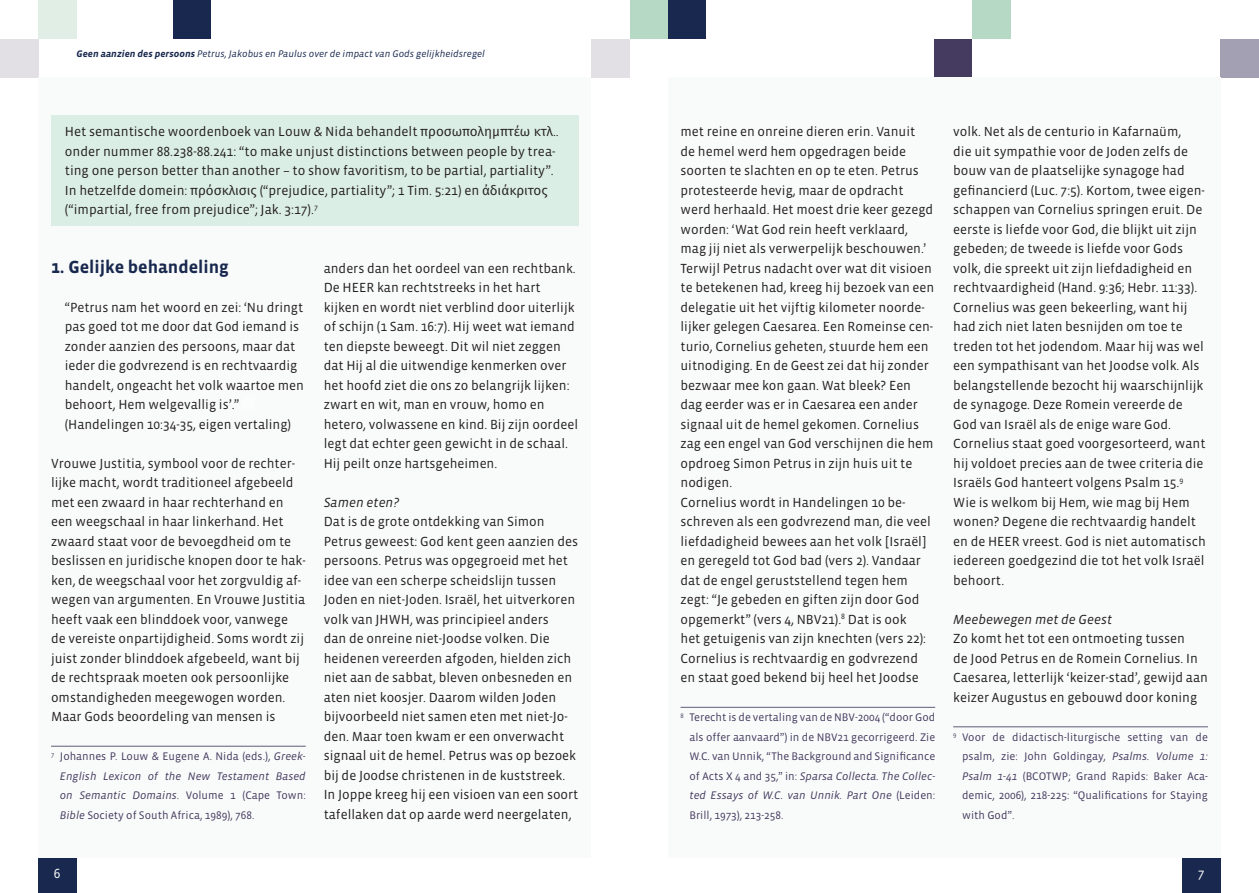
<style>
.page{position:relative;width:1259px;height:893px;background:#fff}
.page>*{position:absolute;margin:0;border:0;box-sizing:border-box;transform-origin:0 0}
.t1{font:700 18px "Vista Sans OTCE";color:#18284e}
.t2{font:13.5px/19.5px "Vista Sans OTCE";color:#231f20}
.t3{font:italic 13.5px "Vista Sans OTCE";color:#231f20}
.t4{font:13.5px "Vista Sans OTCE";color:#fff}
.t5{font:11.25px/19.5px "Vista Sans OTCE";color:#453a5f;text-align:justify}
.t6{font:italic 9.75px "Vista Sans OTCE";color:#18284e}
.s1{font-weight:700}
.s2{font-family:"Fira Sans"}
.s3{font-style:italic}
</style>
<div class="page">
<div style="left:173px;top:0;width:38px;height:38px;background:#18284e"></div>
<div style="left:972px;top:0;width:38px;height:38px;background:#b6d9c6"></div>
<div style="left:38px;top:0;width:39px;height:38px;background:#e0eee5"></div>
<div style="left:1220px;top:39px;width:39px;height:38px;background:#a2a0b2"></div>
<div style="left:934px;top:39px;width:38px;height:38px;background:#453a5f"></div>
<div style="left:38px;top:858px;width:39px;height:35px;background:#18284e"></div>
<div style="left:1182px;top:858px;width:38px;height:35px;background:#18284e"></div>
<div style="left:0;top:39px;width:38px;height:38px;background:#e2dfe5"></div>
<div style="left:667px;top:0;width:39px;height:38px;background:#18284e"></div>
<div style="left:630px;top:0;width:37px;height:38px;background:#b6d9c6"></div>
<div style="left:591px;top:39px;width:39px;height:38px;background:#e2dfe5"></div>
<div style="left:667px;top:77px;width:553px;height:781px;background:#f9fbfa"></div>
<div style="left:38px;top:77px;width:553px;height:781px;background:#f9fbfa"></div>
<div style="left:51px;top:116px;width:527px;height:110px;background:#dbeee5"></div>
<hr style="left:51px;top:746px;width:255px;height:1px;background:#5e5c75">
<hr style="left:680px;top:707px;width:255px;height:1px;background:#5e5c75">
<hr style="left:953px;top:726px;width:255px;height:1px;background:#5e5c75">
<p class="t6" style="left:77px;top:48px;width:410px"><span class="s1">Geen aanzien des persoons</span> Petrus, Jakobus en Paulus over de impact van Gods gelijkheidsregel</p>
<p class="t2" style="left:65px;top:122px;width:495px">Het semantische woordenboek van Louw &amp; Nida behandelt <span class="s2">προσωπολημπτέω κτλ</span>.. onder nummer 88.238-88.241: “to make unjust distinctions between people by trea&shy;ting one person better than another – to show favoritism, to be partial, partiality”.<br>In hetzelfde domein: <span class="s2">πρόσκλισις</span> (“prejudice, partiality”; 1 Tim. 5:21) en <span class="s2">ἀδιάκριτος </span>(“impartial, free from prejudice”; Jak. 3:17).<sup>7</sup></p>
<h1 class="t1" style="left:51px;top:256px;width:179px">1. Gelijke behandeling</h1>
<p class="t2" style="left:65px;top:297px;width:241px">“Petrus nam het woord en zei: ‘Nu dringt pas goed tot me door dat God iemand is zonder aanzien des persoons, maar dat ieder die godvrezend is en rechtvaardig handelt, ongeacht het volk waartoe men behoort, Hem welgevallig is’.” <sup>7 </sup>(Handelingen 10:34-35, eigen vertaling)</p>
<p class="t2" style="left:51px;top:453px;width:256px">Vrouwe Justitia, symbool voor de rechter&shy;lijke macht, wordt traditioneel afgebeeld met een zwaard in haar rechterhand en een weegschaal in haar linkerhand. Het zwaard staat voor de bevoegdheid om te beslissen en juridische knopen door te hak&shy;ken, de weegschaal voor het zorgvuldig af&shy;wegen van argumenten. En Vrouwe Justitia heeft vaak een blinddoek voor, vanwege de vereiste onpartijdigheid. Soms wordt zij juist zonder blinddoek afgebeeld, want bij de rechtspraak moeten ook persoonlijke omstandigheden meegewogen worden.<br>Maar Gods beoordeling van mensen is</p>
<p class="t5" style="left:60px;top:747px;width:247px;text-indent:-9px"><sup>7</sup> Johannes P. Louw &amp; Eugene A. Nida (eds.), <span class="s3">Greek-English Lexicon of the New Testament Based on Semantic Domains</span>. Volume 1 (Cape Town:<br><span class="s3">Bible</span> Society of South Africa, 1989), 768.</p>
<p class="t2" style="left:324px;top:258px;width:256px">anders dan het oordeel van een rechtbank.<br>De HEER kan rechtstreeks in het hart kijken en wordt niet verblind door uiterlijk of schijn (1 Sam. 16:7). Hij weet wat iemand ten diepste beweegt. Dit wil niet zeggen dat Hij al die uitwendige kenmerken over het hoofd ziet die ons zo belangrijk lijken: zwart en wit, man en vrouw, homo en hetero, volwassene en kind. Bij zijn oordeel legt dat echter geen gewicht in de schaal.<br>Hij peilt onze hartsgeheimen.</p>
<p class="t3" style="left:324px;top:494px;width:77px">Samen eten?</p>
<p class="t2" style="left:324px;top:512px;width:256px">Dat is de grote ontdekking van Simon Petrus geweest: God kent geen aanzien des persoons. Petrus was opgegroeid met het idee van een scherpe scheidslijn tussen Joden en niet-Joden. Israël, het uitverkoren volk van JHWH, was principieel anders<br>dan de onreine niet-Joodse volken. Die heidenen vereerden afgoden, hielden zich niet aan de sabbat, bleven onbesneden en aten niet koosjer. Daarom wilden Joden bijvoorbeeld niet samen eten met niet-Jo&shy;den. Maar toen kwam er een onverwacht signaal uit de hemel. Petrus was op bezoek bij de Joodse christenen in de kuststreek.<br>In Joppe kreeg hij een visioen van een soort tafellaken dat op aarde werd neergelaten,</p>
<p class="t2" style="left:680px;top:122px;width:255px">met reine en onreine dieren erin. Vanuit<br>de hemel werd hem opgedragen beide soorten te slachten en op te eten. Petrus protesteerde hevig, maar de opdracht werd herhaald. Het moest drie keer gezegd worden: ‘Wat God rein heeft verklaard, mag jij niet als verwerpelijk beschouwen.’ Terwijl Petrus nadacht over wat dit visioen te betekenen had, kreeg hij bezoek van een delegatie uit het vijftig kilometer noorde&shy;lijker gelegen Caesarea. Een Romeinse cen&shy;turio, Cornelius geheten, stuurde hem een uitnodiging. En de Geest zei dat hij zonder bezwaar mee kon gaan. Wat bleek? Een dag eerder was er in Caesarea een ander signaal uit de hemel gekomen. Cornelius zag een engel van God verschijnen die hem opdroeg Simon Petrus in zijn huis uit te nodigen.<br>Cornelius wordt in Handelingen 10 be&shy;schreven als een godvrezend man, die veel liefdadigheid bewees aan het volk [Israël] en geregeld tot God bad (vers 2). Vandaar dat de engel geruststellend tegen hem zegt: “Je gebeden en giften zijn door God opgemerkt” (vers 4, NBV21).<sup>8</sup> Dat is ook<br>het getuigenis van zijn knechten (vers 22):<br>Cornelius is rechtvaardig en godvrezend en staat goed bekend bij heel het Joodse</p>
<p class="t5" style="left:689px;top:708px;width:247px;text-indent:-9px"><sup>8</sup> Terecht is de vertaling van de NBV-2004 (“door God als offer aanvaard”) in de NBV21 gecorrigeerd. Zie W.C. van Unnik, “The Background and Significance of Acts X 4 and 35,” in: <span class="s3">Sparsa Collecta. The Collec&shy;ted Essays of W.C. van Unnik. Part One</span> (Leiden:<br>Brill, 1973), 213-258.</p>
<p class="t2" style="left:953px;top:122px;width:254px">volk. Net als de centurio in Kafarnaüm,<br>die uit sympathie voor de Joden zelfs de bouw van de plaatselijke synagoge had gefinancierd (Luc. 7:5). Kortom, twee eigen&shy;schappen van Cornelius springen eruit. De eerste is liefde voor God, die blijkt uit zijn gebeden; de tweede is liefde voor Gods volk, die spreekt uit zijn liefdadigheid en rechtvaardigheid (Hand. 9:36; Hebr. 11:33).<br>Cornelius was geen bekeerling, want hij had zich niet laten besnijden om toe te treden tot het jodendom. Maar hij was wel een sympathisant van het Joodse volk. Als belangstellende bezocht hij waarschijnlijk de synagoge. Deze Romein vereerde de God van Israël als de enige ware God.<br>Cornelius staat goed voorgesorteerd, want hij voldoet precies aan de twee criteria die Israëls God hanteert volgens Psalm 15.<sup>9<br></sup>Wie is welkom bij Hem, wie mag bij Hem wonen? Degene die rechtvaardig handelt en de HEER vreest. God is niet automatisch iedereen goedgezind die tot het volk Israël behoort.</p>
<p class="t3" style="left:953px;top:611px;width:160px">Meebewegen met de Geest</p>
<p class="t2" style="left:953px;top:629px;width:256px">Zo komt het tot een ontmoeting tussen<br>de Jood Petrus en de Romein Cornelius. In Caesarea, letterlijk ‘keizer-stad’, gewijd aan keizer Augustus en gebouwd door koning</p>
<p class="t5" style="left:962px;top:727px;width:247px;text-indent:-9px"><sup>9</sup> Voor de didactisch-liturgische setting van de psalm, zie: John Goldingay, <span class="s3">Psalms. Volume 1:<br>Psalm 1-41</span> (BCOTWP; Grand Rapids: Baker Aca&shy;demic, 2006), 218-225: “Qualifications for Staying with God”.</p>
<p class="t4" style="left:54px;top:866px;width:8px">6</p>
<p class="t4" style="left:1198px;top:866px;width:8px">7</p>
</div>
